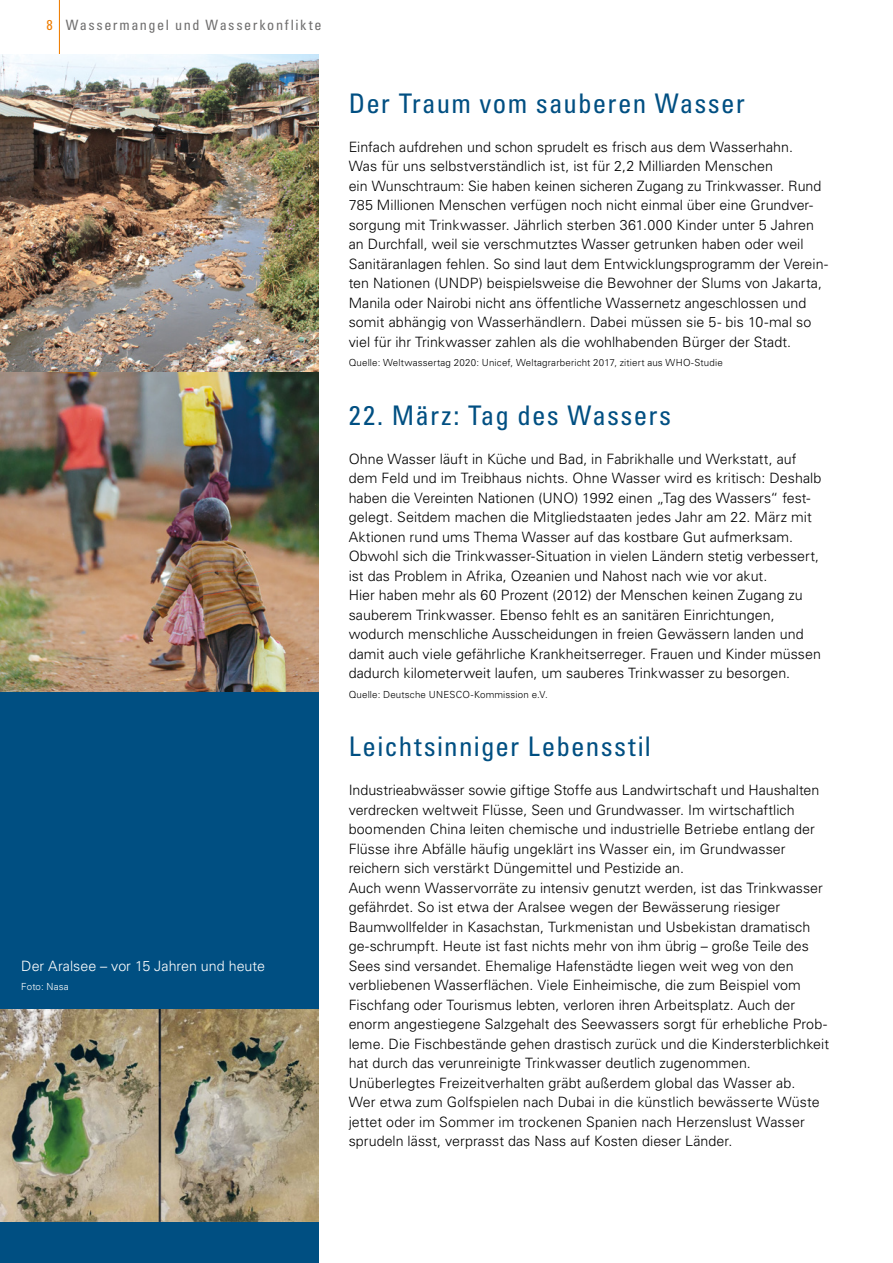
<style>
.page{position:relative;width:893px;height:1263px;background:#fff}
.page>*{position:absolute;margin:0;border:0;box-sizing:border-box;transform-origin:0 0}
.Heft_H3_Headline-18pt{font:condensed 27px "Univers LT Pro";letter-spacing:.045em;color:#004f82}
.Heft_P_Fließtext-9_5{font:300 14.25px/19.5px "Univers LT Pro 45";color:#000}
.Heft_P_Fließtext-9_5-2{font:300 14.25px "Univers LT Pro 45";color:#fff}
.Heft_H2_Headline_Pagina{font:condensed 14.25px "Univers LT Pro";letter-spacing:.11em;color:#706f6f}
.t1{font:condensed 14.25px "Univers LT Pro";color:#ef7d00}
.Heft_P_Quelle_Verweis-6_5{font:300 9.75px "Univers LT Pro 45";letter-spacing:.015em;color:#000}
.Heft_P_Quelle_Verweis-6_5-2{font:300 9.75px "Univers LT Pro 45";letter-spacing:.02em;color:#fff}
</style>
<div class="page">
<hr style="left:59px;top:0;width:1px;height:54px;background:#ef7d00">
<div style="left:0;top:692px;width:319px;height:571px;background:#004f82"></div>
<img style="left:0;top:54px;width:319px;height:319px">
<img style="left:0;top:373px;width:319px;height:319px">
<img style="left:0;top:1010px;width:319px;height:212px">
<p class="t1" style="left:46px;top:16px;width:8px">8</p>
<h2 class="Heft_H2_Headline_Pagina" style="left:66px;top:16px;width:257px">Wassermangel und Wasserkonflikte</h2>
<p class="Heft_P_Fließtext-9_5-2" style="left:21px;top:957px;width:245px">Der Aralsee – vor 15 Jahren und heute</p>
<p class="Heft_P_Quelle_Verweis-6_5-2" style="left:21px;top:981px;width:49px">Foto: Nasa</p>
<h3 class="Heft_H3_Headline-18pt" style="left:349px;top:86px;width:398px">Der Traum vom sauberen Wasser</h3>
<p class="Heft_P_Fließtext-9_5" style="left:349px;top:137px;width:481px">Einfach aufdrehen und schon sprudelt es frisch aus dem Wasserhahn.<br>Was für uns selbstverständlich ist, ist für 2,2 Milliarden Menschen<br>ein Wunschtraum: Sie haben keinen sicheren Zugang zu Trinkwasser. Rund 785 Millionen Menschen verfügen noch nicht einmal über eine Grundver&shy;sorgung mit Trinkwasser. Jährlich sterben 361.000 Kinder unter 5 Jahren an Durchfall, weil sie verschmutztes Wasser getrunken haben oder weil Sanitäranlagen fehlen. So sind laut dem Entwicklungsprogramm der Verein&shy;ten Nationen (UNDP) beispielsweise die Bewohner der Slums von Jakarta, Manila oder Nairobi nicht ans öffentliche Wassernetz angeschlossen und somit abhängig von Wasserhändlern. Dabei müssen sie 5- bis 10-mal so viel für ihr Trinkwasser zahlen als die wohlhabenden Bürger der Stadt.</p>
<p class="Heft_P_Quelle_Verweis-6_5" style="left:349px;top:357px;width:376px">Quelle: Weltwassertag 2020: Unicef, Weltagrarbericht 2017, zitiert aus WHO-Studie</p>
<h3 class="Heft_H3_Headline-18pt" style="left:349px;top:398px;width:324px">22. März: Tag des Wassers</h3>
<p class="Heft_P_Fließtext-9_5" style="left:349px;top:449px;width:474px">Ohne Wasser läuft in Küche und Bad, in Fabrikhalle und Werkstatt, auf dem Feld und im Treibhaus nichts. Ohne Wasser wird es kritisch: Deshalb haben die Vereinten Nationen (UNO) 1992 einen „Tag des Wassers“ fest&shy;gelegt. Seitdem machen die Mitgliedstaaten jedes Jahr am 22. März mit Aktionen rund ums Thema Wasser auf das kostbare Gut aufmerksam.<br>Obwohl sich die Trinkwasser-Situation in vielen Ländern stetig verbessert, ist das Problem in Afrika, Ozeanien und Nahost nach wie vor akut.<br>Hier haben mehr als 60 Prozent (2012) der Menschen keinen Zugang zu sauberem Trinkwasser. Ebenso fehlt es an sanitären Einrichtungen, wodurch menschliche Ausscheidungen in freien Gewässern landen und damit auch viele gefährliche Krankheitserreger. Frauen und Kinder müssen dadurch kilometerweit laufen, um sauberes Trinkwasser zu besorgen.</p>
<p class="Heft_P_Quelle_Verweis-6_5" style="left:349px;top:688px;width:201px">Quelle: Deutsche UNESCO-Kommission e.V.</p>
<h3 class="Heft_H3_Headline-18pt" style="left:349px;top:729px;width:304px">Leichtsinniger Lebensstil</h3>
<p class="Heft_P_Fließtext-9_5" style="left:349px;top:780px;width:472px">Industrieabwässer sowie giftige Stoffe aus Landwirtschaft und Haushalten verdrecken weltweit Flüsse, Seen und Grundwasser. Im wirtschaftlich boomenden China leiten chemische und industrielle Betriebe entlang der Flüsse ihre Abfälle häufig ungeklärt ins Wasser ein, im Grundwasser reichern sich verstärkt Düngemittel und Pestizide an.</p>
<p class="Heft_P_Fließtext-9_5" style="left:349px;top:878px;width:482px">Auch wenn Wasservorräte zu intensiv genutzt werden, ist das Trinkwasser gefährdet. So ist etwa der Aralsee wegen der Bewässerung riesiger Baumwollfelder in Kasachstan, Turkmenistan und Usbekistan dramatisch ge-schrumpft. Heute ist fast nichts mehr von ihm übrig – große Teile des Sees sind versandet. Ehemalige Hafenstädte liegen weit weg von den verbliebenen Wasserflächen. Viele Einheimische, die zum Beispiel vom Fischfang oder Tourismus lebten, verloren ihren Arbeitsplatz. Auch der enorm angestiegene Salzgehalt des Seewassers sorgt für erhebliche Prob&shy;leme. Die Fischbestände gehen drastisch zurück und die Kindersterblichkeit hat durch das verunreinigte Trinkwasser deutlich zugenommen.</p>
<p class="Heft_P_Fließtext-9_5" style="left:349px;top:1073px;width:472px">Unüberlegtes Freizeitverhalten gräbt außerdem global das Wasser ab.<br>Wer etwa zum Golfspielen nach Dubai in die künstlich bewässerte Wüste jettet oder im Sommer im trockenen Spanien nach Herzenslust Wasser sprudeln lässt, verprasst das Nass auf Kosten dieser Länder.</p>
</div>
